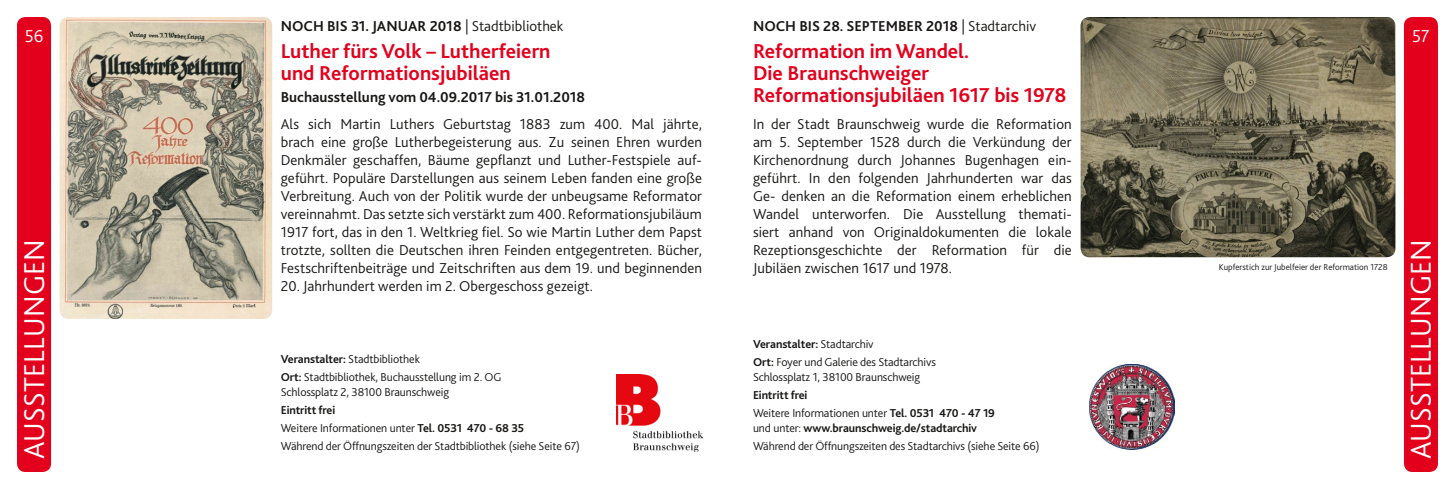
<style>
.page{position:relative;width:1455px;height:489px;background:#fff}
.page>*{position:absolute;margin:0;border:0;box-sizing:border-box;transform-origin:0 0}
.t1{font:300 30px "Bliss 2";letter-spacing:.005em;color:#fff}
.t2{font:700 21px/22.5px "Bliss 2";color:#e3001d}
.t3{font:300 18px "Bliss 2";color:#fff}
.t4{font:300 15px/18px "Bliss 2";letter-spacing:.005em;color:#181716;text-align:justify}
.t5{font:700 15px "Bliss 2";color:#181716}
.t6{font:300 12px/18px "Bliss 2";letter-spacing:-.01em;color:#181716}
.t7{font:700 12px/18px "Bliss 2";letter-spacing:-.01em;color:#181716}
.t8{font:300 9px "Bliss 2";color:#181716}
.s1{font-weight:300}
.s2{font-weight:700}
</style>
<div class="page">
<div style="left:17px;top:17px;width:34px;height:455px;background:#e3001d;border-radius:9px"></div>
<div style="left:1403px;top:17px;width:34px;height:455px;background:#e3001d;border-radius:9px"></div>
<img style="left:60px;top:17px;width:212px;height:302px">
<img style="left:616px;top:374px;width:86px;height:77px">
<img style="left:1089px;top:365px;width:85px;height:84px">
<img style="left:1080px;top:17px;width:315px;height:240px">
<p class="t3" style="left:25px;top:24px;width:20px">56</p>
<h1 class="t1" style="left:15px;top:459px;width:221px;rotate:-90deg">AUSSTELLUNGEN</h1>
<p class="t5" style="left:281px;top:16px;width:284px">NOCH BIS 31. JANUAR 2018 <span class="s1">| Stadtbibliothek</span></p>
<h2 class="t2" style="left:281px;top:39px;width:271px">Luther fürs Volk – Lutherfeiern und Reformationsjubiläen</h2>
<p class="t5" style="left:281px;top:88px;width:306px">Buchausstellung vom 04.09.2017 bis 31.01.2018</p>
<p class="t4" style="left:281px;top:115px;width:422px">Als sich Martin Luthers Geburtstag 1883 zum 400. Mal jährte, brach eine große Lutherbegeisterung aus. Zu seinen Ehren wurden Denkmäler geschaffen, Bäume gepflanzt und Luther-Festspiele auf&shy;geführt. Populäre Darstellungen aus seinem Leben fanden eine große Verbreitung. Auch von der Politik wurde der unbeugsame Reformator vereinnahmt. Das setzte sich verstärkt zum 400. Reformationsjubiläum 1917 fort, das in den 1. Weltkrieg fiel. So wie Martin Luther dem Papst trotzte, sollten die Deutschen ihren Feinden entgegentreten. Bücher, Festschriftenbeiträge und Zeitschriften aus dem 19. und beginnenden</p>
<p class="t4" style="left:281px;top:277px;width:314px">20. Jahrhundert werden im 2. Obergeschoss gezeigt.</p>
<p class="t6" style="left:281px;top:350px;width:222px"><span class="s2">Veranstalter:</span> Stadtbibliothek<br><span class="s2">Ort:</span> Stadtbibliothek, Buchausstellung im 2. OG</p>
<p class="t6" style="left:281px;top:383px;width:170px">Schlossplatz 2, 38100 Braunschweig</p>
<p class="t6" style="left:281px;top:401px;width:301px"><span class="s2">Eintritt frei<br></span>Weitere Informationen unter <span class="s2">Tel. 0531 470 - 68 35<br></span>Während der Öffnungszeiten der Stadtbibliothek (siehe Seite 67)</p>
<p class="t5" style="left:753px;top:16px;width:284px">NOCH BIS 28. SEPTEMBER 2018 <span class="s1">| Stadtarchiv</span></p>
<h2 class="t2" style="left:753px;top:39px;width:315px">Reformation im Wandel.<br>Die Braunschweiger<br>Reformationsjubiläen 1617 bis 1978</h2>
<p class="t4" style="left:753px;top:115px;width:320px">In der Stadt Braunschweig wurde die Reformation am 5. September 1528 durch die Verkündung der Kirchenordnung durch Johannes Bugenhagen ein&shy;geführt. In den folgenden Jahrhunderten war das Ge- denken an die Reformation einem erheblichen Wandel unterworfen. Die Ausstellung themati&shy;siert anhand von Originaldokumenten die lokale Rezeptionsgeschichte der Reformation für die Jubiläen zwischen 1617 und 1978.</p>
<p class="t6" style="left:753px;top:335px;width:184px"><span class="s2">Veranstalter:</span> Stadtarchiv<br><span class="s2">Ort:</span> Foyer und Galerie des Stadtarchivs</p>
<p class="t6" style="left:753px;top:368px;width:169px">Schlossplatz 1, 38100 Braunschweig</p>
<p class="t7" style="left:753px;top:386px;width:243px">Eintritt frei<br><span class="s1">Weitere Informationen unter</span> Tel. 0531 470 - 47 19</p>
<p class="t6" style="left:753px;top:419px;width:288px">und unter: <span class="s2">www.braunschweig.de/stadtarchiv<br></span>Während der Öffnungszeiten des Stadtarchivs (siehe Seite 66)</p>
<p class="t3" style="left:1411px;top:24px;width:19px">57</p>
<p class="t8" style="left:1218px;top:262px;width:170px">Kupferstich zur Jubelfeier der Reformation 1728</p>
<h1 class="t1" style="left:1402px;top:459px;width:221px;rotate:-90deg">AUSSTELLUNGEN</h1>
</div>
